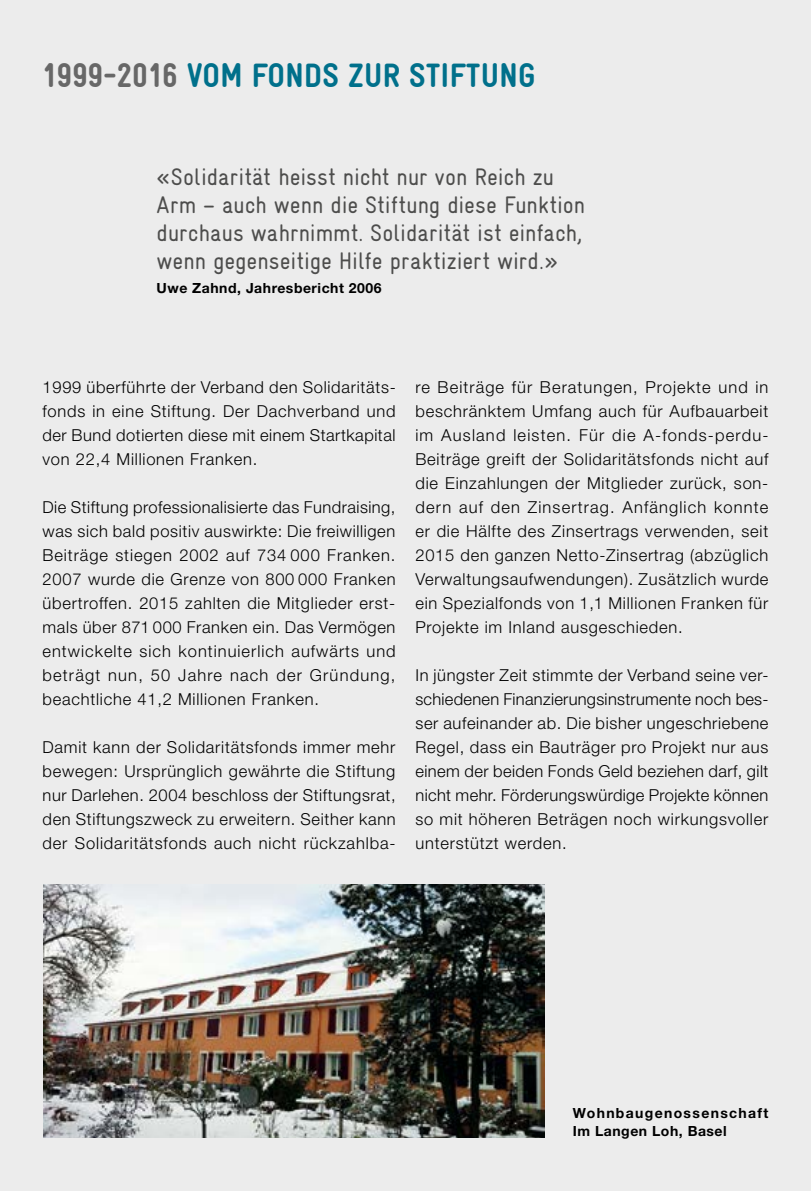
<style>
.page{position:relative;width:811px;height:1191px;background:#ececec}
.page>*{position:absolute;margin:0;border:0;box-sizing:border-box;transform-origin:0 0}
.t1{font:900 condensed 34px "Gravur";letter-spacing:.01em;color:#00708b}
.t2{font:24px/28px "Gravur Condensed";color:#4d4d4c}
.t3{font:300 16.4px/24px "Helvetica Neue LT Pro";letter-spacing:.045em;color:#000;text-align:justify}
.t4{font:700 14px/18px "Helvetica Neue LT Pro";letter-spacing:.095em;color:#000}
.t5{font:700 14px "Helvetica Neue LT Pro";letter-spacing:.035em;color:#000}
.s1{color:#676767}
</style>
<div class="page">
<img style="left:43px;top:884px;width:501px;height:253px">
<h1 class="t1" style="left:43px;top:57px;width:494px"><span class="s1">1999-2016</span> VOM FONDS ZUR STIFTUNG</h1>
<h2 class="t2" style="left:156px;top:163px;width:430px">«Solidarität heisst nicht nur von Reich zu Arm – auch wenn die Stiftung diese Funktion durchaus wahrnimmt. Solidarität ist einfach, wenn gegenseitige Hilfe praktiziert wird.»</h2>
<p class="t5" style="left:156px;top:279px;width:227px">Uwe Zahnd, Jahresbericht 2006</p>
<p class="t3" style="left:43px;top:375px;width:355px">1999 überführte der Verband den Solidaritäts&shy;fonds in eine Stiftung. Der Dachverband und der Bund dotierten diese mit einem Startkapital von 22,4 Millionen Franken.</p>
<p class="t3" style="left:43px;top:495px;width:355px">Die Stiftung professionalisierte das Fundraising, was sich bald positiv auswirkte: Die freiwilligen Beiträge stiegen 2002 auf 734 000 Franken.<br>2007 wurde die Grenze von 800 000 Franken übertroffen. 2015 zahlten die Mitglieder erst&shy;mals über 871 000 Franken ein. Das Vermögen entwickelte sich kontinuierlich aufwärts und beträgt nun, 50 Jahre nach der Gründung, beachtliche 41,2 Millionen Franken.</p>
<p class="t3" style="left:43px;top:735px;width:355px">Damit kann der Solidaritätsfonds immer mehr bewegen: Ursprünglich gewährte die Stiftung nur Darlehen. 2004 beschloss der Stiftungsrat, den Stiftungszweck zu erweitern. Seither kann der Solidaritätsfonds auch nicht rückzahlba-</p>
<p class="t3" style="left:415px;top:375px;width:354px">re Beiträge für Beratungen, Projekte und in beschränktem Umfang auch für Aufbauarbeit im Ausland leisten. Für die A-fonds-perdu-Beiträge greift der Solidaritätsfonds nicht auf die Einzahlungen der Mitglieder zurück, son&shy;dern auf den Zinsertrag. Anfänglich konnte er die Hälfte des Zinsertrags verwenden, seit 2015 den ganzen Netto-Zinsertrag (abzüglich Verwaltungsaufwendungen). Zusätzlich wurde ein Spezialfonds von 1,1 Millionen Franken für Projekte im Inland ausgeschieden.</p>
<p class="t3" style="left:415px;top:663px;width:355px">In jüngster Zeit stimmte der Verband seine ver&shy;schiedenen Finanzierungsinstrumente noch bes&shy;ser aufeinander ab. Die bisher ungeschriebene Regel, dass ein Bauträger pro Projekt nur aus einem der beiden Fonds Geld beziehen darf, gilt nicht mehr. Förderungswürdige Projekte können so mit höheren Beträgen noch wirkungsvoller unterstützt werden.</p>
<p class="t4" style="left:573px;top:1104px;width:197px">Wohnbaugenossenschaft<br>Im Langen Loh, Basel</p>
</div>
